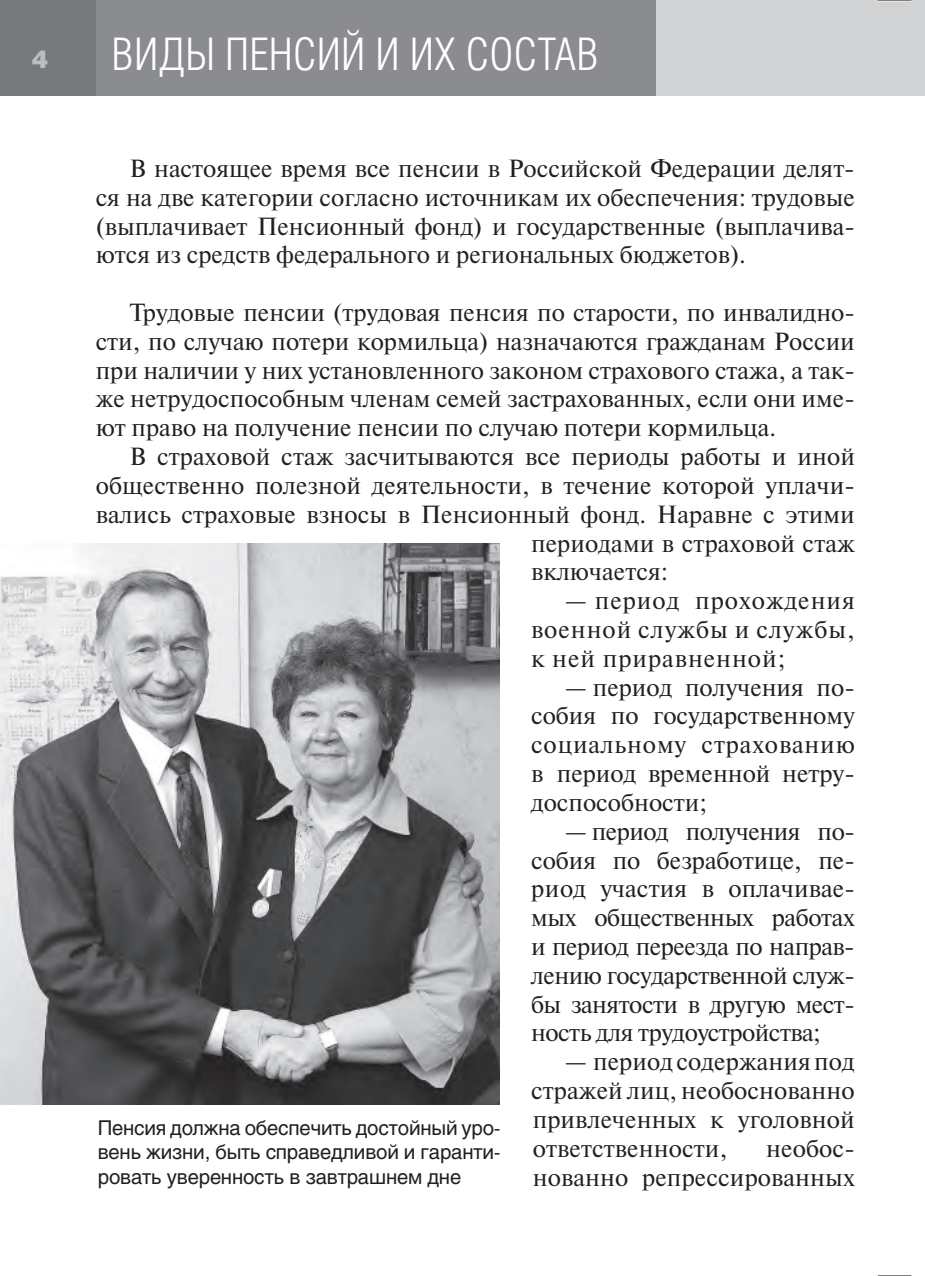
<style>
.page{position:relative;width:925px;height:1276px;background:#fff}
.page>*{position:absolute;margin:0;border:0;box-sizing:border-box;transform-origin:0 0}
.t1{font:300 45px "Helios Cond";letter-spacing:.005em;color:#fff}
.t2{font:24.75px/28.8px "Newton C";letter-spacing:.005em;color:#231f20;text-align:justify}
.t3{font:900 24.75px "Helios";color:#bcbdc0}
.t4{font:20.25px/24.3px "Helios";letter-spacing:-.01em;color:#231f20;text-align:justify}
</style>
<div class="page">
<div style="left:285px;top:0;width:640px;height:95px;background:#d1d2d4"></div>
<div style="left:0;top:0;width:655px;height:96px;background:#8a8c8f"></div>
<div style="left:0;top:0;width:96px;height:96px;background:#76787b"></div>
<img style="left:0;top:544px;width:499px;height:560px">
<hr style="left:878px;top:0;width:33px;height:1px;background:#000">
<hr style="left:878px;top:1275px;width:33px;height:1px;background:#000">
<p class="t3" style="left:32px;top:44px;width:18px">4</p>
<h1 class="t1" style="left:112px;top:29px;width:488px">ВИДЫ ПЕНСИЙ И ИХ СОСТАВ</h1>
<p class="t2" style="left:96px;top:154px;width:761px;text-indent:34px">В настоящее время все пенсии в Российской Федерации делят&shy;ся на две категории согласно источникам их обеспечения: трудовые (выплачивает Пенсионный фонд) и государственные (выплачива&shy;ются из средств федерального и региональных бюджетов).</p>
<p class="t2" style="left:96px;top:298px;width:761px;text-indent:34px">Трудовые пенсии (трудовая пенсия по старости, по инвалидно&shy;сти, по случаю потери кормильца) назначаются гражданам России при наличии у них установленного законом страхового стажа, а так&shy;же нетрудоспособным членам семей застрахованных, если они име&shy;ют право на получение пенсии по случаю потери кормильца.</p>
<p class="t2" style="left:129px;top:442px;width:727px">В страховой стаж засчитываются все периоды работы и иной</p>
<p class="t2" style="left:96px;top:471px;width:761px">общественно полезной деятельности, в течение которой уплачи-</p>
<p class="t2" style="left:96px;top:500px;width:761px">вались страховые взносы в Пенсионный фонд. Наравне с этими</p>
<p class="t2" style="left:531px;top:529px;width:325px">периодами в страховой стаж</p>
<p class="t2" style="left:531px;top:557px;width:138px">включается:</p>
<p class="t2" style="left:531px;top:586px;width:325px;text-indent:34px">— период прохождения во енной службы и службы, к ней приравненной;</p>
<p class="t2" style="left:531px;top:673px;width:325px;text-indent:34px">— период получения по&shy;собия по государственному социальному страхованию в период временной нетру&shy;доспособности;</p>
<p class="t2" style="left:531px;top:817px;width:325px;text-indent:34px">— период полу чения по&shy;собия по безработице, пе&shy;риод участия в оплачивае&shy;мых общест в енных работах и период переезда по направ&shy;лению государственной служ&shy;бы занятости в другую мест&shy;ность для трудоустрой ства;</p>
<p class="t2" style="left:531px;top:1047px;width:325px;text-indent:34px">— период содержания под стражей лиц, необоснованно привлечен ных к уголовной ответственности,</p>
<p class="t4" style="left:98px;top:1115px;width:404px">Пенсия должна обеспечить достойный уро&shy;вень жизни, быть справедливой и гаранти&shy;ровать уверенность в завтрашнем дне</p>
<p class="t2" style="left:533px;top:1134px;width:324px;text-align:right">необос-<br>нованно репрессиро ванных</p>
</div>
